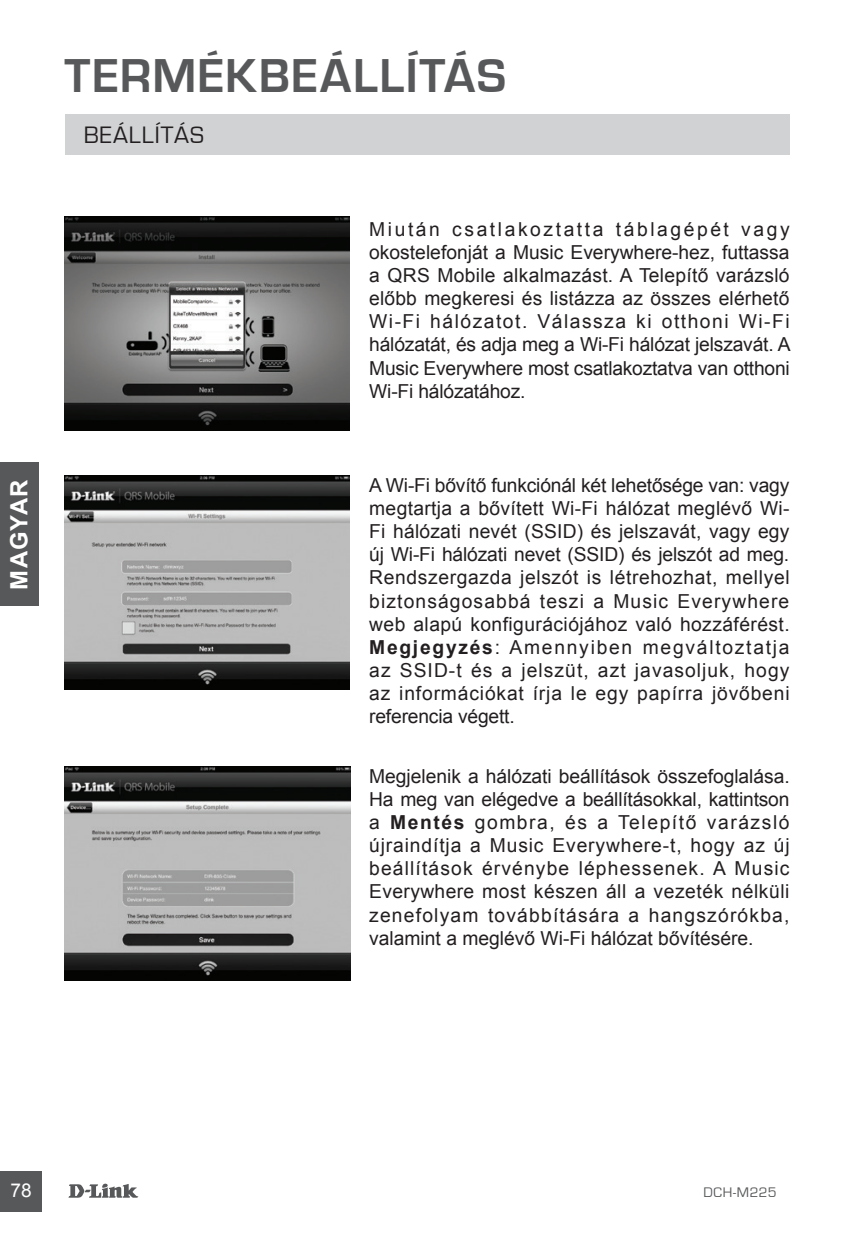
<style>
.page{position:relative;width:844px;height:1241px;background:#fff}
.page>*{position:absolute;margin:0;border:0;box-sizing:border-box;transform-origin:0 0}
.t1{font:700 49px "Eurostile";letter-spacing:.035em;color:#57585a}
.t2{font:24.5px "Eurostile";letter-spacing:.04em;color:#231f20}
.t3{font:700 23.8px "Arial";letter-spacing:.03em;color:#fff}
.t4{font:19.25px/23.1px "Arial";color:#231f20;text-align:justify}
.t5{font:18.9px "Arial";color:#fff}
.t6{font:14.35px "Eurostile";letter-spacing:.035em;color:#57585a}
.s1{font-weight:700}
</style>
<div class="page">
<svg style="left:68px;top:1183px;width:70px;height:14px"></svg>
<div style="left:0;top:1170px;width:41px;height:41px;background:#57585a"></div>
<div style="left:0;top:462px;width:38px;height:143px;background:#57585a"></div>
<div style="left:65px;top:114px;width:724px;height:41px;background:#d1d2d4"></div>
<img style="left:64px;top:217px;width:285px;height:213px">
<img style="left:64px;top:475px;width:285px;height:214px">
<img style="left:64px;top:766px;width:286px;height:214px">
<h1 class="t1" style="left:64px;top:49px;width:443px">TERMÉKBEÁLLÍTÁS</h1>
<p class="t2" style="left:84px;top:121px;width:122px">BEÁLLÍTÁS</p>
<p class="t3" style="left:3px;top:589px;width:112px;rotate:-90deg">MAGYAR</p>
<p class="t4" style="left:369px;top:218px;width:423px">Miután csatlakoztatta táblagépét vagy okostelefonját a Music Everywhere-hez, futtassa a QRS Mobile alkalmazást. A Telepítő varázsló előbb megkeresi és listázza az összes elérhető Wi-Fi hálózatot. Válassza ki otthoni Wi-Fi hálózatát, és adja meg a Wi-Fi hálózat jelszavát. A Music Everywhere most csatlakoztatva van otthoni Wi-Fi hálózatához.</p>
<p class="t4" style="left:369px;top:474px;width:422px">A Wi-Fi bővítő funkciónál két lehetősége van: vagy megtartja a bővített Wi-Fi hálózat meglévő Wi-Fi hálózati nevét (SSID) és jelszavát, vagy egy új Wi-Fi hálózati nevet (SSID) és jelszót ad meg.<br>Rendszergazda jelszót is létrehozhat, mellyel biztonságosabbá teszi a Music Everywhere web alapú konfigurációjához való hozzáférést.<br><span class="s1">Megjegyzés</span>: Amennyiben megváltoztatja az SSID-t és a jelszüt, azt javasoljuk, hogy az információkat írja le egy papírra jövőbeni referencia végett.</p>
<p class="t4" style="left:369px;top:764px;width:422px">Megjelenik a hálózati beállítások összefoglalása.<br>Ha meg van elégedve a beállításokkal, kattintson a <span class="s1">Mentés</span> gombra, és a Telepítő varázsló újraindítja a Music Everywhere-t, hogy az új beállítások érvénybe léphessenek. A Music Everywhere most készen áll a vezeték nélküli zenefolyam továbbítására a hangszórókba, valamint a meglévő Wi-Fi hálózat bővítésére.</p>
<p class="t5" style="left:10px;top:1178px;width:23px">78</p>
<p class="t6" style="left:703px;top:1184px;width:74px">DCH-M225</p>
</div>
